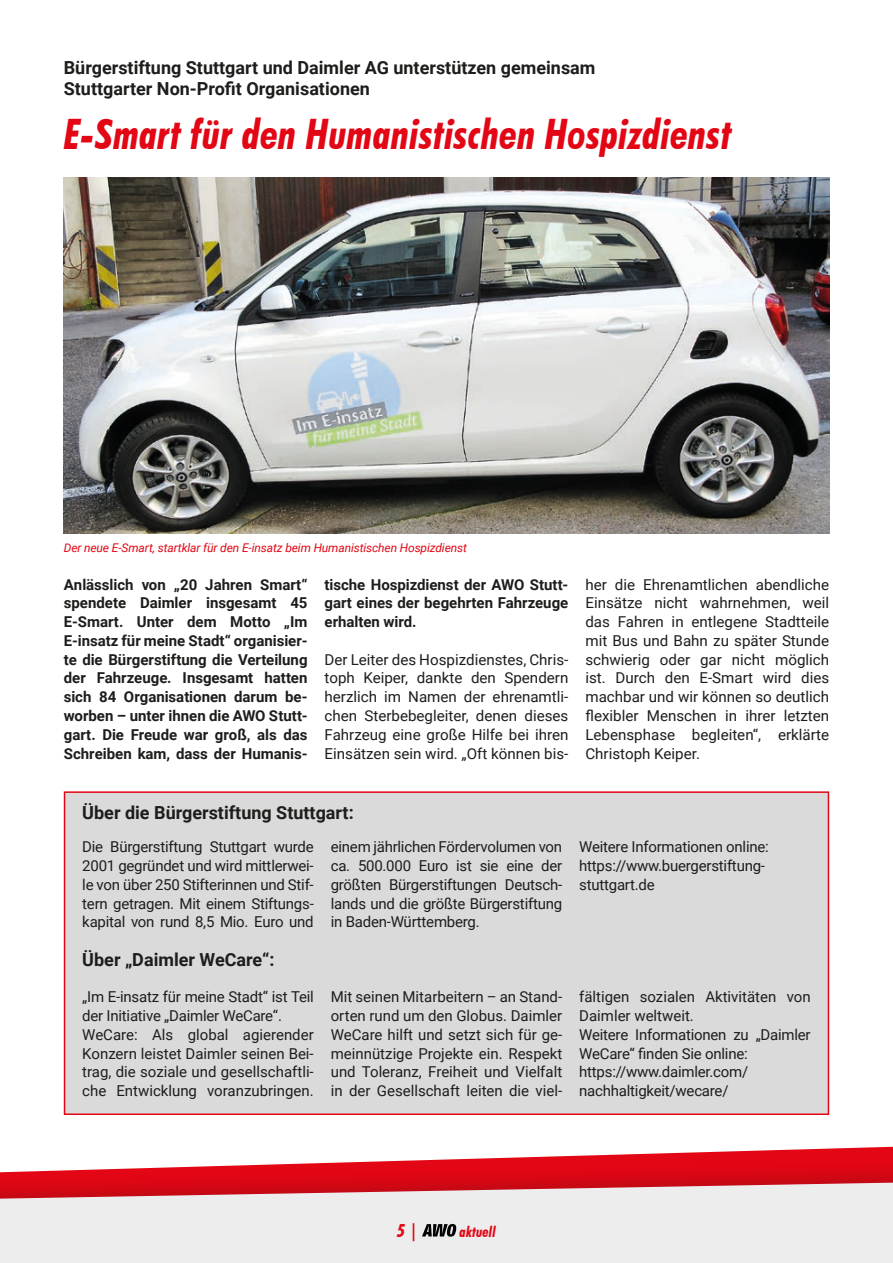
<style>
.page{position:relative;width:893px;height:1263px;background:#fff}
.page>*{position:absolute;margin:0;border:0;box-sizing:border-box;transform-origin:0 0}
.t1{font:italic 700 condensed 42px "Futura BT";color:#e30614}
.t2{font:700 18px/21px "Roboto";color:#1d1d1b}
.t3{font:italic 700 condensed 18px "Futura BT";color:#e30614}
.t4{font:15px/18.8px "Roboto";letter-spacing:-.01em;color:#1d1d1b;text-align:justify}
.t5{font:700 15px/18.8px "Roboto";color:#1d1d1b;text-align:justify}
.t6{font:italic 700 condensed 15px "Futura BT";color:#e30614}
.t7{font:italic 12px "Roboto";letter-spacing:-.01em;color:#e30614}
</style>
<div class="page">
<img style="left:64px;top:177px;width:765px;height:356px">
<svg style="left:466px;top:1147px;width:427px;height:12px"></svg>
<div style="left:0;top:1159px;width:893px;height:104px;background:#1d1d1b;opacity:.25"></div>
<svg style="left:0;top:1182px;width:893px;height:81px;background:#e9d4d5"></svg>
<svg style="left:422px;top:1224px;width:34px;height:13px"></svg>
<div style="left:65px;top:792px;width:763px;height:322px;background:#dadada"></div>
<div style="left:64px;top:791px;width:765px;height:324px;border:2px solid #e30614"></div>
<p class="t2" style="left:64px;top:56px;width:533px">Bürgerstiftung Stuttgart und Daimler AG unterstützen gemeinsam<br>Stuttgarter Non-Profit Organisationen</p>
<h1 class="t1" style="left:64px;top:109px;width:669px">E-Smart für den Humanistischen Hospizdienst</h1>
<p class="t7" style="left:64px;top:539px;width:405px">Der neue E-Smart, startklar für den E-insatz beim Humanistischen Hospizdienst</p>
<p class="t5" style="left:325px;top:574px;width:245px">tische Hospizdienst der AWO Stutt&shy;gart eines der begehrten Fahrzeuge erhalten wird.</p>
<p class="t4" style="left:325px;top:649px;width:245px">Der Leiter des Hospizdienstes, Chris&shy;toph Keiper, dankte den Spendern herzlich im Namen der ehrenamtli&shy;chen Sterbebegleiter, denen dieses Fahrzeug eine große Hilfe bei ihren Einsätzen sein wird. „Oft können bis-</p>
<p class="t5" style="left:64px;top:574px;width:245px">Anlässlich von „20 Jahren Smart“ spendete Daimler insgesamt 45<br>E-Smart. Unter dem Motto „Im E-insatz für meine Stadt“ organisier&shy;te die Bürgerstiftung die Verteilung der Fahrzeuge. Insgesamt hatten sich 84 Organisationen darum be&shy;worben – unter ihnen die AWO Stutt&shy;gart. Die Freude war groß, als das Schreiben kam, dass der Humanis-</p>
<p class="t4" style="left:585px;top:574px;width:245px">her die Ehrenamtlichen abendliche Einsätze nicht wahrnehmen, weil das Fahren in entlegene Stadtteile mit Bus und Bahn zu später Stunde schwierig oder gar nicht möglich ist. Durch den E-Smart wird dies machbar und wir können so deutlich flexibler Menschen in ihrer letzten Lebensphase begleiten“, erklärte Christoph Keiper.</p>
<p class="t2" style="left:82px;top:801px;width:273px">Über die Bürgerstiftung Stuttgart:</p>
<p class="t4" style="left:82px;top:837px;width:233px">Die Bürgerstiftung Stuttgart wurde 2001 gegründet und wird mittlerwei&shy;le von über 250 Stifterinnen und Stif&shy;tern getragen. Mit einem Stiftungs&shy;kapital von rund 8,5 Mio. Euro und</p>
<p class="t4" style="left:331px;top:837px;width:233px">einem jährlichen Fördervolumen von ca. 500.000 Euro ist sie eine der größten Bürgerstiftungen Deutsch&shy;lands und die größte Bürgerstiftung in Baden-Württemberg.</p>
<p class="t4" style="left:579px;top:837px;width:191px;text-align:left">Weitere Informationen online: https://www.buergerstiftung&shy;stuttgart.de</p>
<p class="t2" style="left:82px;top:949px;width:194px">Über „Daimler WeCare“:</p>
<p class="t4" style="left:82px;top:987px;width:233px;text-align:left">„Im E-insatz für meine Stadt“ ist Teil der Initiative „Daimler WeCare“.<br>WeCare: Als global agierender Konzern leistet Daimler seinen Bei&shy;trag, die soziale und gesellschaftli&shy;che Entwicklung voranzubringen.</p>
<p class="t4" style="left:331px;top:987px;width:233px">Mit seinen Mitarbeitern – an Stand&shy;orten rund um den Globus. Daimler WeCare hilft und setzt sich für ge&shy;meinnützige Projekte ein. Respekt und Toleranz, Freiheit und Vielfalt in der Gesellschaft leiten die viel-</p>
<p class="t4" style="left:579px;top:987px;width:233px;text-align:left">fältigen sozialen Aktivitäten von<br>Daimler weltweit.<br>Weitere Informationen zu „Daimler<br>WeCare“ finden Sie online: https://www.daimler.com/ nachhaltigkeit/wecare/</p>
<p class="t3" style="left:397px;top:1219px;width:22px">5 |</p>
<p class="t6" style="left:460px;top:1222px;width:38px">aktuell</p>
</div>
